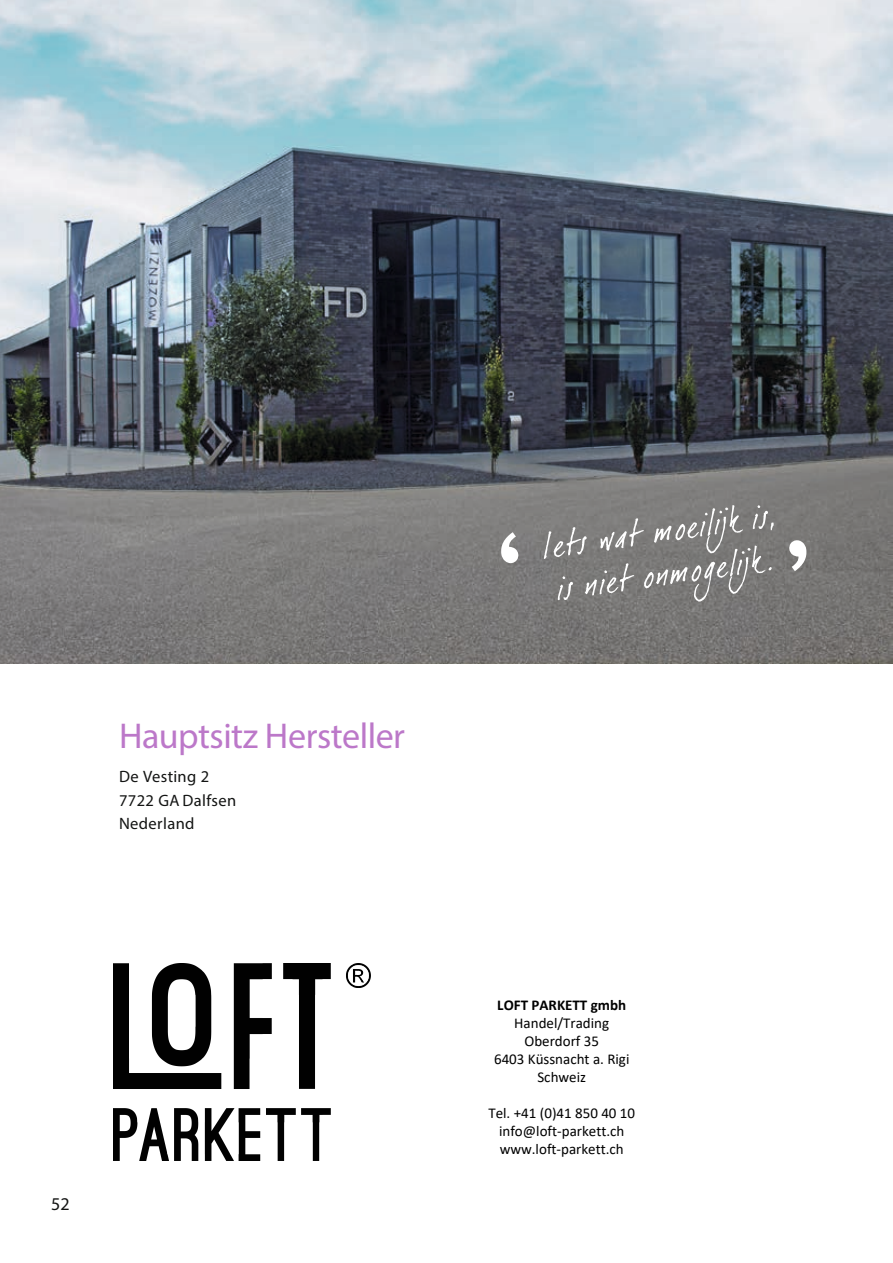
<style>
.page{position:relative;width:893px;height:1263px;background:#fff}
.page>*{position:absolute;margin:0;border:0;box-sizing:border-box;transform-origin:0 0}
.Kop{font:36px "Myriad Pro";letter-spacing:-.015em;color:#bc78c9}
.t1{font:18px "Myriad Pro";color:#131413}
.teksten_body{font:16.5px/23.9px "Myriad Pro";letter-spacing:.025em;color:#131413}
.t2{font:15px/18px "Calibri";color:#000;text-align:center}
.t3{font:700 15px "Calibri";color:#000}
</style>
<div class="page">
<img style="left:0;top:0;width:893px;height:663px">
<svg style="left:544px;top:505px;width:230px;height:97px"></svg>
<svg style="left:500px;top:532px;width:19px;height:31px"></svg>
<svg style="left:789px;top:540px;width:18px;height:31px"></svg>
<img style="left:114px;top:963px;width:257px;height:197px">
<p class="Kop" style="left:119px;top:714px;width:287px">Hauptsitz Hersteller</p>
<p class="teksten_body" style="left:119px;top:764px;width:119px">De Vesting 2<br>7722 GA Dalfsen<br>Nederland</p>
<p class="t1" style="left:51px;top:1193px;width:20px">52</p>
<p class="t3" style="left:497px;top:995px;width:130px">LOFT PARKETT gmbh</p>
<p class="t2" style="left:494px;top:1014px;width:137px">Handel/Trading<br>Oberdorf 35<br>6403 Küssnacht a. Rigi<br>Schweiz</p>
<p class="t2" style="left:488px;top:1104px;width:148px">Tel. +41 (0)41 850 40 10 info@loft-parkett.ch www.loft-parkett.ch</p>
</div>
